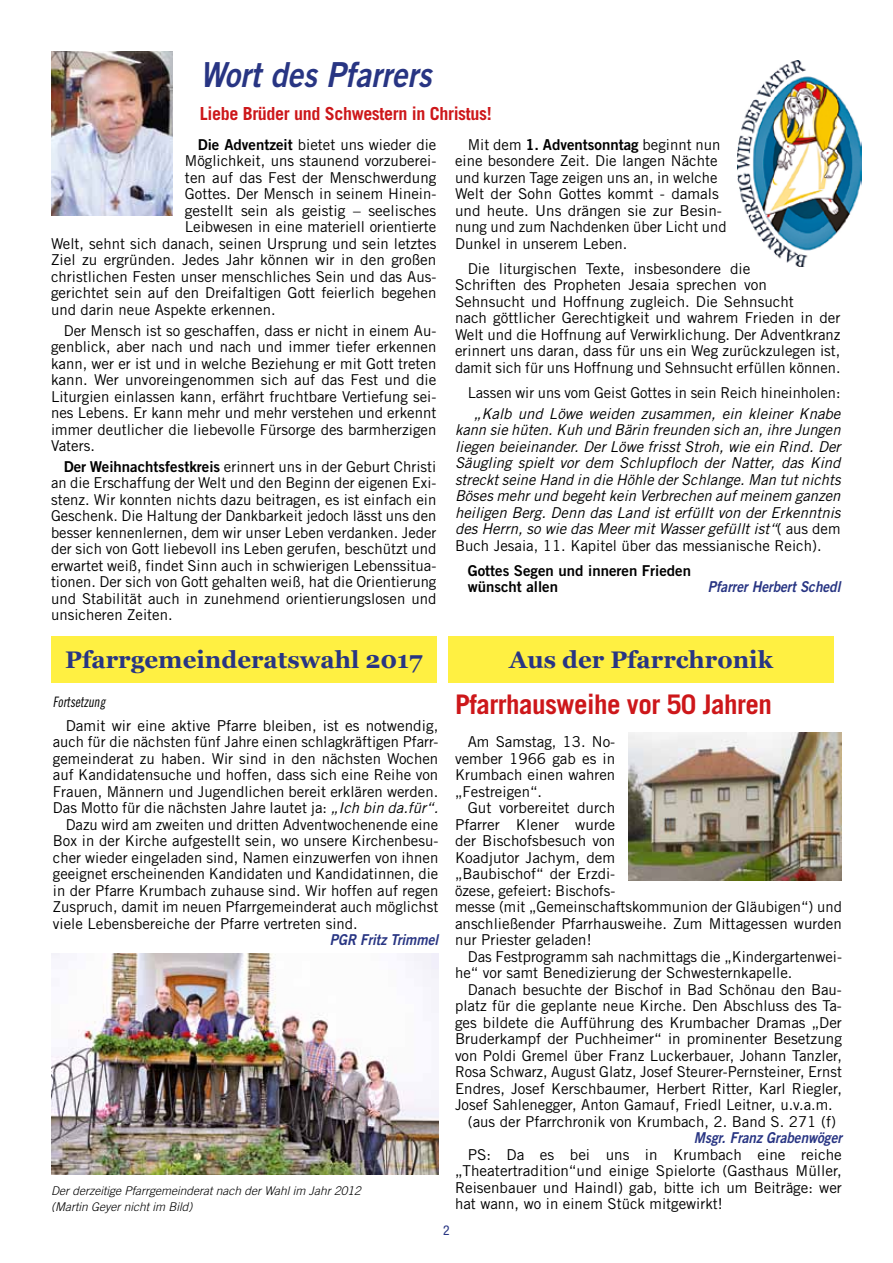
<style>
.page{position:relative;width:893px;height:1263px;background:#fff}
.page>*{position:absolute;margin:0;border:0;box-sizing:border-box;transform-origin:0 0}
.t1{font:italic 34.5px "Trade Gothic Bold Two";color:#283583;scale:.9 1}
.t2{font:700 27px "Trade Gothic";letter-spacing:-.02em;color:#cd171a}
.t3{font:700 24px "Georgia";color:#283583}
.t4{font:700 18px "Trade Gothic";letter-spacing:-.02em;color:#cd171a}
.t5{font:15px/16.5px "Trade Gothic";color:#000;text-align:justify}
.t6{font:italic 15px/16.5px "Trade Gothic";color:#000;text-align:justify}
.t7{font:italic 15px "Trade Gothic Bold Two";color:#283583;scale:.9 1}
.t8{font:15px/16.5px "Trade Gothic Bold Two";color:#000}
.t9{font:italic 14.4px "Trade Gothic Cond Eighteen";color:#000;scale:.9 1}
.t10{font:condensed 13.5px "Helvetica Neue LT Std";color:#283583}
.t11{font:italic 300 12px/16.5px "Trade Gothic";color:#000}
.s1{font-family:"Trade Gothic Bold Two"}
.s2{font-style:normal}
.s3{font-style:italic}
</style>
<div class="page">
<div style="left:51px;top:636px;width:385px;height:46px;background:#fff042"></div>
<div style="left:448px;top:636px;width:386px;height:46px;background:#fff042"></div>
<img style="left:51px;top:51px;width:121px;height:164px">
<img style="left:737px;top:60px;width:125px;height:207px">
<img style="left:51px;top:954px;width:387px;height:221px">
<img style="left:628px;top:733px;width:214px;height:147px">
<h1 class="t1" style="left:200px;top:53px;width:259px">Wort des Pfarrers</h1>
<p class="t4" style="left:200px;top:103px;width:293px">Liebe Brüder und Schwestern in Christus!</p>
<p class="t5" style="left:198px;top:136px;width:240px"><span class="s1">Die Adventzeit</span> bietet uns wieder die</p>
<p class="t5" style="left:185px;top:153px;width:253px">Möglichkeit, uns staunend vorzuberei-</p>
<p class="t5" style="left:185px;top:169px;width:253px">ten auf das Fest der Menschwerdung</p>
<p class="t5" style="left:185px;top:186px;width:253px">Gottes. Der Mensch in seinem Hinein-</p>
<p class="t5" style="left:185px;top:202px;width:253px">gestellt sein als geistig – seelisches</p>
<p class="t5" style="left:185px;top:219px;width:253px">Leibwesen in eine materiell orientierte</p>
<p class="t5" style="left:51px;top:235px;width:387px">Welt, sehnt sich danach, seinen Ursprung und sein letztes</p>
<p class="t5" style="left:51px;top:252px;width:387px">Ziel zu ergründen. Jedes Jahr können wir in den großen</p>
<p class="t5" style="left:51px;top:268px;width:387px">christlichen Festen unser menschliches Sein und das Aus-</p>
<p class="t5" style="left:51px;top:285px;width:387px">gerichtet sein auf den Dreifaltigen Gott feierlich begehen</p>
<p class="t5" style="left:51px;top:301px;width:226px">und darin neue Aspekte erkennen.</p>
<p class="t5" style="left:51px;top:322px;width:387px;text-indent:13px">Der Mensch ist so geschaffen, dass er nicht in einem Au&shy;genblick, aber nach und nach und immer tiefer erkennen kann, wer er ist und in welche Beziehung er mit Gott treten kann. Wer unvoreingenommen sich auf das Fest und die Liturgien einlassen kann, erfährt fruchtbare Vertiefung sei&shy;nes Lebens. Er kann mehr und mehr verstehen und erkennt immer deutlicher die liebevolle Fürsorge des barmherzigen Vaters.</p>
<p class="t5" style="left:51px;top:458px;width:387px;text-indent:13px"><span class="s1">Der Weihnachtsfestkreis</span> erinnert uns in der Geburt Christi an die Erschaffung der Welt und den Beginn der eigenen Exi&shy;stenz. Wir konnten nichts dazu beitragen, es ist einfach ein Geschenk. Die Haltung der Dankbarkeit jedoch lässt uns den besser kennenlernen, dem wir unser Leben verdanken. Jeder der sich von Gott liebevoll ins Leben gerufen, beschützt und erwartet weiß, findet Sinn auch in schwierigen Lebenssitua&shy;tionen. Der sich von Gott gehalten weiß, hat die Orientierung und Stabilität auch in zunehmend orientierungslosen und unsicheren Zeiten.</p>
<p class="t5" style="left:455px;top:136px;width:273px;text-align:left;text-indent:13px">Mit dem <span class="s1">1. Adventsonntag</span> beginnt nun eine besondere Zeit. Die langen Nächte und kurzen Tage zeigen uns an, in welche Welt der Sohn Gottes kommt - damals und heute. Uns drängen sie zur Besin&shy;nung und zum Nachdenken über Licht und Dunkel in unserem Leben.</p>
<p class="t5" style="left:455px;top:260px;width:387px;text-align:left;text-indent:13px">Die liturgischen Texte, insbesondere die<br>Schriften des Propheten Jesaia sprechen von Sehnsucht und Hoffnung zugleich. Die Sehnsucht<br>nach göttlicher Gerechtigkeit und wahrem Frieden in der Welt und die Hoffnung auf Verwirklichung. Der Adventkranz erinnert uns daran, dass für uns ein Weg zurückzulegen ist, damit sich für uns Hoffnung und Sehnsucht erfüllen können.</p>
<p class="t5" style="left:468px;top:384px;width:374px">Lassen wir uns vom Geist Gottes in sein Reich hineinholen:</p>
<p class="t6" style="left:455px;top:405px;width:387px;text-indent:19px">„Kalb und Löwe weiden zusammen, ein kleiner Knabe kann sie hüten. Kuh und Bärin freunden sich an, ihre Jungen liegen beieinander. Der Löwe frisst Stroh, wie ein Rind. Der Säugling spielt vor dem Schlupfloch der Natter, das Kind streckt seine Hand in die Höhle der Schlange. Man tut nichts Böses mehr und begeht kein Verbrechen auf meinem ganzen heiligen Berg. Denn das Land ist erfüllt von der Erkenntnis des Herrn, so wie das Meer mit Wasser gefüllt ist“<span class="s2">( aus dem Buch Jesaia, 11. Kapitel über das messianische Reich).</span></p>
<p class="t8" style="left:468px;top:562px;width:225px">Gottes Segen und inneren Frieden wünscht allen</p>
<p class="t7" style="left:708px;top:577px;width:149px">Pfarrer Herbert Schedl</p>
<h3 class="t3" style="left:65px;top:646px;width:359px">Pfarrgemeinderatswahl 2017</h3>
<h3 class="t3" style="left:509px;top:646px;width:265px">Aus der Pfarrchronik</h3>
<p class="t9" style="left:53px;top:694px;width:63px">Fortsetzung</p>
<p class="t5" style="left:66px;top:717px;width:374px">Damit wir eine aktive Pfarre bleiben, ist es notwendig,</p>
<p class="t5" style="left:53px;top:733px;width:387px">auch für die nächsten fünf Jahre einen schlagkräftigen Pfarr-</p>
<p class="t5" style="left:53px;top:750px;width:387px">gemeinderat zu haben. Wir sind in den nächsten Wochen</p>
<p class="t5" style="left:53px;top:766px;width:387px">auf Kandidatensuche und hoffen, dass sich eine Reihe von</p>
<p class="t5" style="left:53px;top:783px;width:387px">Frauen, Männern und Jugendlichen bereit erklären werden.</p>
<p class="t5" style="left:53px;top:799px;width:387px">Das Motto für die nächsten Jahre lautet ja: <span class="s3">„Ich bin da.für“.</span></p>
<p class="t5" style="left:66px;top:816px;width:374px">Dazu wird am zweiten und dritten Adventwochenende eine</p>
<p class="t5" style="left:53px;top:832px;width:387px">Box in der Kirche aufgestellt sein, wo unsere Kirchenbesu-</p>
<p class="t5" style="left:53px;top:849px;width:387px">cher wieder eingeladen sind, Namen einzuwerfen von ihnen</p>
<p class="t5" style="left:53px;top:865px;width:387px">geeignet erscheinenden Kandidaten und Kandidatinnen, die</p>
<p class="t5" style="left:53px;top:882px;width:387px">in der Pfarre Krumbach zuhause sind. Wir hoffen auf regen</p>
<p class="t5" style="left:53px;top:898px;width:387px">Zuspruch, damit im neuen Pfarrgemeinderat auch möglichst</p>
<p class="t5" style="left:53px;top:915px;width:306px">viele Lebensbereiche der Pfarre vertreten sind.</p>
<p class="t7" style="left:330px;top:930px;width:122px">PGR Fritz Trimmel</p>
<p class="t11" style="left:51px;top:1182px;width:311px">Der derzeitige Pfarrgemeinderat nach der Wahl im Jahr 2012 (Martin Geyer nicht im Bild)</p>
<h2 class="t2" style="left:455px;top:688px;width:318px">Pfarrhausweihe vor 50 Jahren</h2>
<p class="t5" style="left:455px;top:733px;width:162px;text-indent:13px">Am Samstag, 13. No&shy;vember 1966 gab es in Krumbach einen wahren „Festreigen“.</p>
<p class="t5" style="left:455px;top:799px;width:388px;text-align:left;text-indent:13px">Gut vorbereitet durch<br>Pfarrer Klener wurde<br>der Bischofsbesuch von<br>Koadjutor Jachym, dem<br>„Baubischof“ der Erzdi-<br>özese, gefeiert: Bischofs-<br>messe (mit „Gemeinschaftskommunion der Gläubigen“) und anschließender Pfarrhausweihe. Zum Mittagessen wurden nur Priester geladen!</p>
<p class="t5" style="left:455px;top:948px;width:388px;text-indent:13px">Das Festprogramm sah nachmittags die „Kindergartenwei&shy;he“ vor samt Benedizierung der Schwesternkapelle.</p>
<p class="t5" style="left:468px;top:981px;width:376px">Danach besuchte der Bischof in Bad Schönau den Bau-</p>
<p class="t5" style="left:455px;top:997px;width:388px">platz für die geplante neue Kirche. Den Abschluss des Ta-</p>
<p class="t5" style="left:455px;top:1014px;width:388px">ges bildete die Aufführung des Krumbacher Dramas „Der</p>
<p class="t5" style="left:455px;top:1030px;width:388px">Bruderkampf der Puchheimer“ in prominenter Besetzung</p>
<p class="t5" style="left:455px;top:1047px;width:388px">von Poldi Gremel über Franz Luckerbauer, Johann Tanzler,</p>
<p class="t5" style="left:455px;top:1063px;width:388px">Rosa Schwarz, August Glatz, Josef Steurer-Pernsteiner, Ernst</p>
<p class="t5" style="left:455px;top:1080px;width:388px">Endres, Josef Kerschbaumer, Herbert Ritter, Karl Riegler,</p>
<p class="t5" style="left:455px;top:1096px;width:379px">Josef Sahlenegger, Anton Gamauf, Friedl Leitner, u.v.a.m.</p>
<p class="t5" style="left:468px;top:1113px;width:370px">(aus der Pfarrchronik von Krumbach, 2. Band S. 271 (f)</p>
<p class="t7" style="left:694px;top:1128px;width:166px">Msgr. Franz Grabenwöger</p>
<p class="t5" style="left:455px;top:1146px;width:388px;text-indent:13px">PS: Da es bei uns in Krumbach eine reiche „Theatertradition“und einige Spielorte (Gasthaus Müller, Reisenbauer und Haindl) gab, bitte ich um Beiträge: wer hat wann, wo in einem Stück mitgewirkt!</p>
<p class="t10" style="left:443px;top:1223px;width:8px">2</p>
</div>
